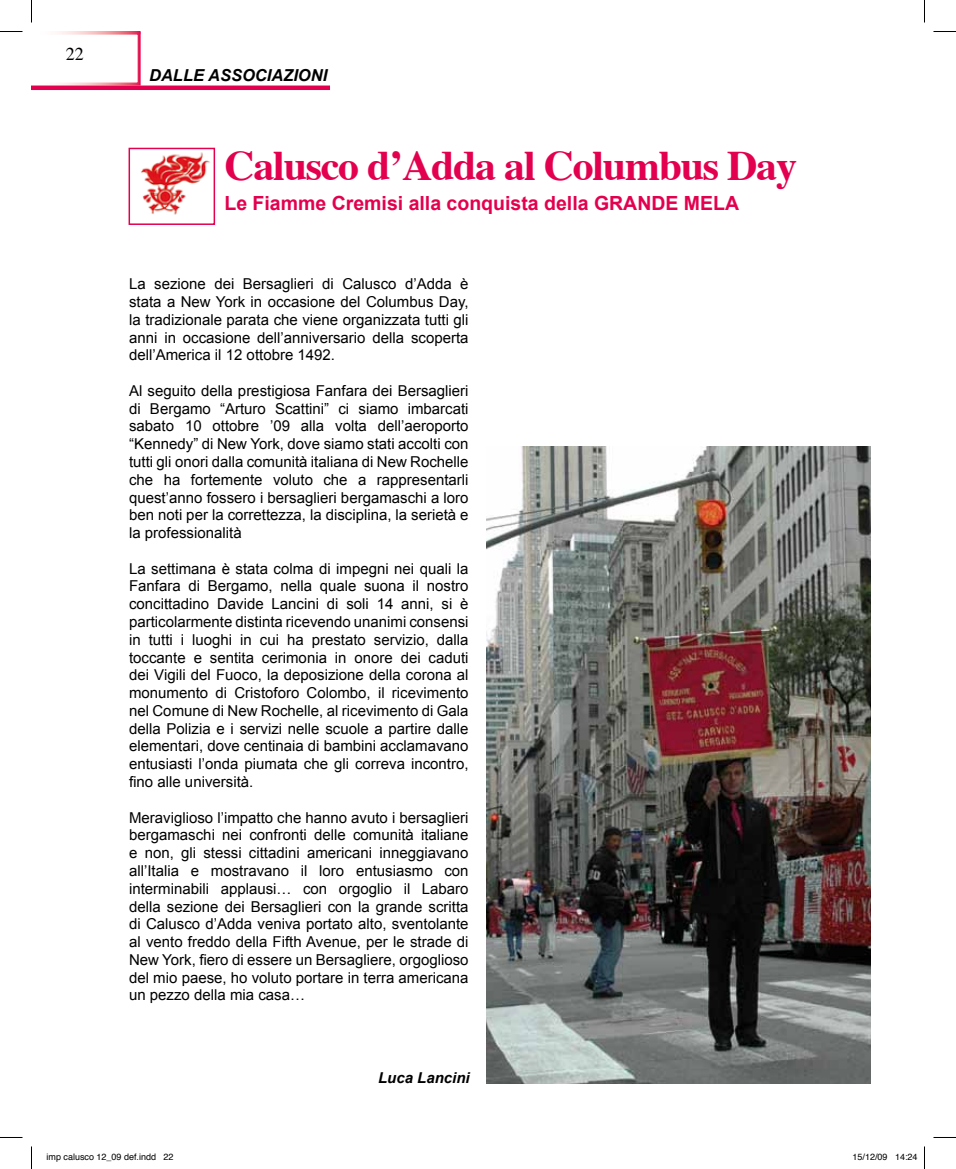
<style>
.page{position:relative;width:956px;height:1169px;background:#fff}
.page>*{position:absolute;margin:0;border:0;box-sizing:border-box;transform-origin:0 0}
.t1{font:700 42px "Times";letter-spacing:-.03em;color:#e3004f}
.t2{font:700 19.5px "Arial";color:#e3004f}
.t3{font:18px "Times";color:#000}
.t4{font:italic 700 16.5px "Arial";color:#000}
.t5{font:15px/17.7px "Arial";color:#000;text-align:justify}
.t6{font:italic 700 15px "Arial";color:#000}
.t7{font:9px "Helvetica";color:#000}
</style>
<div class="page">
<img style="left:141px;top:152px;width:69px;height:63px">
<div style="left:129px;top:148px;width:86px;height:77px;border:2px solid #e3004f"></div>
<div style="left:32px;top:32px;width:109px;height:54px;border:3px solid #fff"></div>
<hr style="left:33px;top:32px;width:107px;height:2px;background:#fff">
<hr style="left:32px;top:86px;width:298px;height:4px;background:#e3004f">
<img style="left:487px;top:447px;width:383px;height:636px">
<svg style="left:0;top:31px;width:22px;height:1px"></svg>
<svg style="left:933px;top:31px;width:23px;height:1px"></svg>
<svg style="left:0;top:1137px;width:22px;height:1px"></svg>
<svg style="left:933px;top:1137px;width:23px;height:1px"></svg>
<svg style="left:31px;top:0;width:1px;height:23px"></svg>
<svg style="left:31px;top:1146px;width:1px;height:23px"></svg>
<svg style="left:924px;top:0;width:1px;height:23px"></svg>
<svg style="left:924px;top:1146px;width:1px;height:23px"></svg>
<p class="t3" style="left:66px;top:37px;width:19px">22</p>
<p class="t4" style="left:149px;top:65px;width:180px">DALLE ASSOCIAZIONI</p>
<h1 class="t1" style="left:224px;top:126px;width:574px">Calusco d’Adda al Columbus Day</h1>
<h2 class="t2" style="left:224px;top:191px;width:516px">Le Fiamme Cremisi alla conquista della GRANDE MELA</h2>
<p class="t5" style="left:129px;top:275px;width:341px">La sezione dei Bersaglieri di Calusco d’Adda è stata a New York in occasione del Columbus Day, la tradizionale parata che viene organizzata tutti gli anni in occasione dell’anniversario della scoperta dell’America il 12 ottobre 1492.</p>
<p class="t5" style="left:129px;top:382px;width:341px">Al seguito della prestigiosa Fanfara dei Bersaglieri di Bergamo “Arturo Scattini” ci siamo imbarcati sabato 10 ottobre ’09 alla volta dell’aeroporto “Kennedy” di New York, dove siamo stati accolti con tutti gli onori dalla comunità italiana di New Rochelle che ha fortemente voluto che a rappresentarli quest’anno fossero i bersaglieri bergamaschi a loro ben noti per la correttezza, la disciplina, la serietà e la professionalità</p>
<p class="t5" style="left:129px;top:559px;width:341px">La settimana è stata colma di impegni nei quali la Fanfara di Bergamo, nella quale suona il nostro concittadino Davide Lancini di soli 14 anni, si è particolarmente distinta ricevendo unanimi consensi in tutti i luoghi in cui ha prestato servizio, dalla toccante e sentita cerimonia in onore dei caduti dei Vigili del Fuoco, la deposizione della corona al monumento di Cristoforo Colombo, il ricevimento nel Comune di New Rochelle, al ricevimento di Gala della Polizia e i servizi nelle scuole a partire dalle elementari, dove centinaia di bambini acclamavano entusiasti l’onda piumata che gli correva incontro, fino alle università.</p>
<p class="t5" style="left:129px;top:808px;width:341px">Meraviglioso l’impatto che hanno avuto i bersaglieri bergamaschi nei confronti delle comunità italiane e non, gli stessi cittadini americani inneggiavano all’Italia e mostravano il loro entusiasmo con interminabili applausi… con orgoglio il Labaro della sezione dei Bersaglieri con la grande scritta di Calusco d’Adda veniva portato alto, sventolante al vento freddo della Fifth Avenue, per le strade di New York, fiero di essere un Bersagliere, orgoglioso del mio paese, ho voluto portare in terra americana un pezzo della mia casa…</p>
<p class="t6" style="left:378px;top:1068px;width:93px">Luca Lancini</p>
<p class="t7" style="left:46px;top:1149px;width:129px">imp calusco 12_09 def.indd 22</p>
<p class="t7" style="left:852px;top:1149px;width:67px">15/12/09 14:24</p>
</div>
